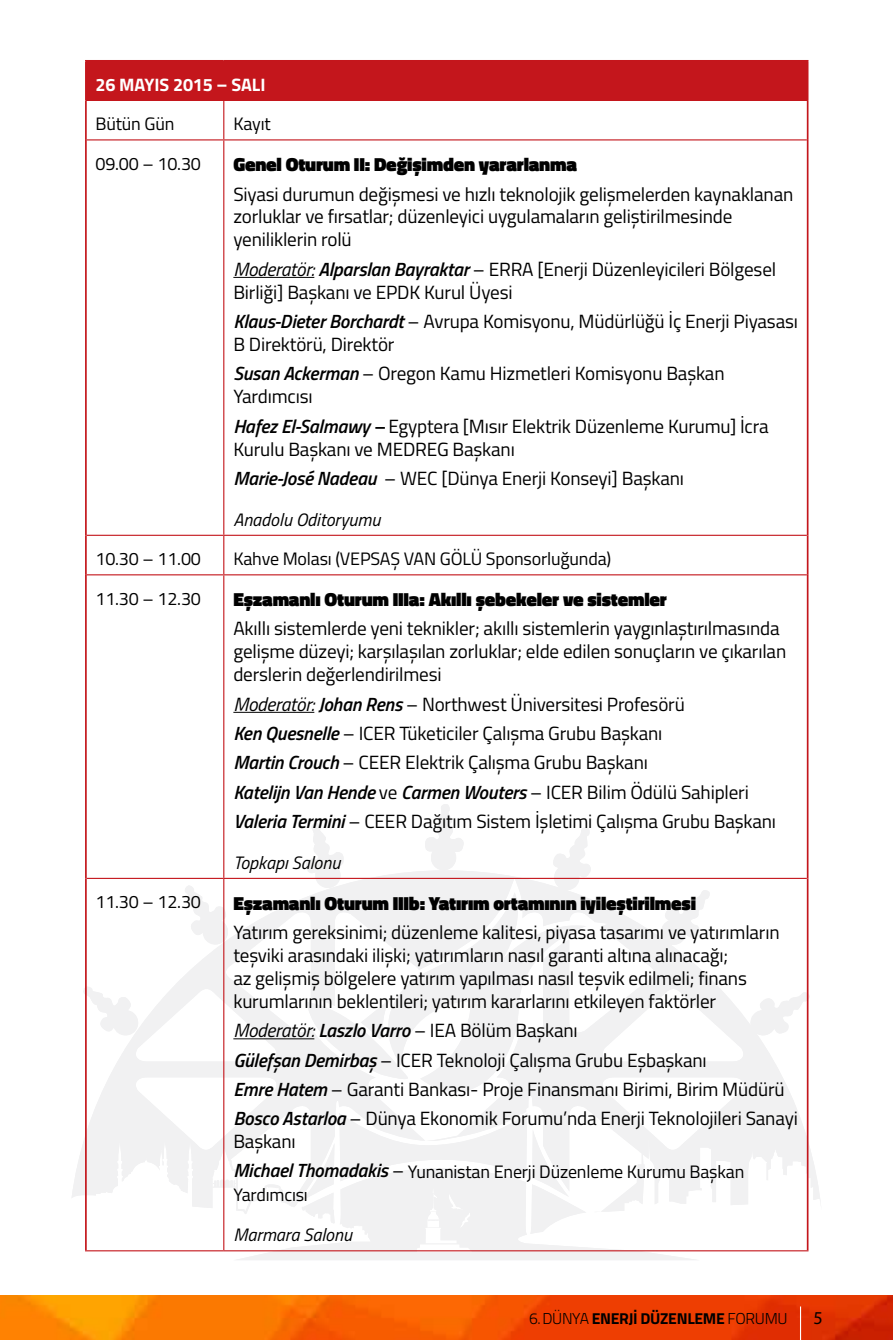
<style>
.page{position:relative;width:893px;height:1340px;background:#fff}
.page>*{position:absolute;margin:0;border:0;box-sizing:border-box;transform-origin:0 0}
.t1{font:19.12px/22.9px "Titillium Web";letter-spacing:-.01em;color:#000}
.t2{font:900 19.12px "Titillium Web";letter-spacing:-.01em;color:#000}
.t3{font:18.22px "Myriad Pro";color:#000}
.t4{font:18px/22.9px "Titillium Web";letter-spacing:-.01em;color:#000}
.t5{font:italic 18px "Titillium Web";color:#000}
.t6{font:700 18px "Titillium Web";letter-spacing:-.005em;color:#fff}
.t7{font:700 15.75px "Titillium Web";letter-spacing:-.02em;color:#000}
.s1{font-style:italic}
.s2{font-weight:600;font-style:italic}
.s3{font-weight:600;font-style:italic;font-size:19.12px}
.s4{font-size:19.12px}
.s5{font-weight:300}
</style>
<div class="page">
<img style="left:0;top:1295px;width:893px;height:44px">
<hr style="left:800px;top:1306px;width:1px;height:33px;background:#fff">
<svg style="left:72px;top:870px;width:748px;height:340px"></svg>
<svg style="left:183px;top:804px;width:527px;height:456px"></svg>
<div style="left:86px;top:61px;width:722px;height:39px;background:#c4161c"></div>
<hr style="left:85px;top:60px;width:139px;height:2px;background:#c4161c">
<hr style="left:85px;top:62px;width:2px;height:38px;background:#c4161c">
<hr style="left:224px;top:60px;width:584px;height:2px;background:#c4161c">
<hr style="left:85px;top:100px;width:2px;height:40px;background:#c4161c">
<hr style="left:807px;top:100px;width:1px;height:40px;background:#c4161c">
<hr style="left:85px;top:140px;width:2px;height:395px;background:#c4161c">
<hr style="left:807px;top:140px;width:1px;height:395px;background:#c4161c">
<hr style="left:85px;top:535px;width:2px;height:40px;background:#c4161c">
<hr style="left:807px;top:535px;width:1px;height:40px;background:#c4161c">
<hr style="left:85px;top:575px;width:2px;height:303px;background:#c4161c">
<hr style="left:807px;top:575px;width:1px;height:303px;background:#c4161c">
<hr style="left:85px;top:878px;width:2px;height:372px;background:#c4161c">
<hr style="left:807px;top:878px;width:1px;height:372px;background:#c4161c">
<hr style="left:87px;top:100px;width:137px;height:1px;background:#c4161c">
<hr style="left:224px;top:100px;width:583px;height:1px;background:#c4161c">
<hr style="left:223px;top:101px;width:1px;height:38px;background:#c4161c">
<hr style="left:87px;top:139px;width:137px;height:1px;background:#c4161c">
<hr style="left:224px;top:139px;width:583px;height:1px;background:#c4161c">
<hr style="left:223px;top:140px;width:1px;height:394px;background:#c4161c">
<hr style="left:87px;top:534px;width:137px;height:2px;background:#c4161c">
<hr style="left:224px;top:534px;width:583px;height:2px;background:#c4161c">
<hr style="left:223px;top:536px;width:1px;height:38px;background:#c4161c">
<hr style="left:87px;top:574px;width:137px;height:1px;background:#c4161c">
<hr style="left:224px;top:574px;width:583px;height:1px;background:#c4161c">
<hr style="left:223px;top:575px;width:1px;height:302px;background:#c4161c">
<hr style="left:87px;top:877px;width:137px;height:2px;background:#c4161c">
<hr style="left:224px;top:877px;width:583px;height:2px;background:#c4161c">
<hr style="left:223px;top:879px;width:1px;height:371px;background:#c4161c">
<hr style="left:85px;top:1250px;width:139px;height:1px;background:#c4161c">
<hr style="left:224px;top:1250px;width:584px;height:1px;background:#c4161c">
<hr style="left:233px;top:277px;width:81px;height:1px;background:#000">
<hr style="left:233px;top:712px;width:81px;height:1px;background:#000">
<hr style="left:233px;top:1038px;width:81px;height:1px;background:#000">
<p class="t6" style="left:95px;top:71px;width:172px">26 MAYIS 2015 – SALI</p>
<p class="t4" style="left:95px;top:112px;width:81px">Bütün Gün</p>
<p class="t4" style="left:233px;top:112px;width:39px">Kayıt</p>
<p class="t4" style="left:95px;top:151px;width:107px">09.00 – 10.30</p>
<p class="t2" style="left:233px;top:150px;width:345px">Genel Oturum II: Değişimden yararlanma</p>
<p class="t1" style="left:233px;top:181px;width:561px">Siyasi durumun değişmesi ve hızlı teknolojik gelişmelerden kaynaklanan zorluklar ve fırsatlar; düzenleyici uygulamaların geliştirilmesinde yeniliklerin rolü</p>
<p class="t1" style="left:233px;top:257px;width:544px"><span class="s1">Moderatör:</span> <span class="s2">Alparslan Bayraktar</span> – ERRA [Enerji Düzenleyicileri Bölgesel<br>Birliği] Başkanı ve EPDK Kurul Üyesi</p>
<p class="t1" style="left:233px;top:309px;width:566px"><span class="s2">Klaus-Dieter Borchardt</span> – Avrupa Komisyonu, Müdürlüğü İç Enerji Piyasası<br>B Direktörü, Direktör</p>
<p class="t1" style="left:233px;top:361px;width:493px"><span class="s2">Susan Ackerman</span> – Oregon Kamu Hizmetleri Komisyonu Başkan<br>Yardımcısı</p>
<p class="t1" style="left:233px;top:413px;width:537px"><span class="s2">Hafez El-Salmawy –</span> Egyptera [Mısır Elektrik Düzenleme Kurumu] İcra<br>Kurulu Başkanı ve MEDREG Başkanı</p>
<p class="t1" style="left:233px;top:466px;width:452px"><span class="s2">Marie-José Nadeau</span> – WEC [Dünya Enerji Konseyi] Başkanı</p>
<p class="t5" style="left:233px;top:506px;width:148px">Anadolu Oditoryumu</p>
<p class="t4" style="left:95px;top:546px;width:107px">10.30 – 11.00</p>
<p class="t4" style="left:233px;top:546px;width:379px">Kahve Molası (VEPSAŞ VAN GÖLÜ Sponsorluğunda)</p>
<p class="t4" style="left:95px;top:586px;width:107px">11.30 – 12.30</p>
<p class="t2" style="left:233px;top:585px;width:435px">Eşzamanlı Oturum IIIa: Akıllı şebekeler ve sistemler</p>
<p class="t1" style="left:233px;top:616px;width:554px">Akıllı sistemlerde yeni teknikler; akıllı sistemlerin yaygınlaştırılmasında gelişme düzeyi; karşılaşılan zorluklar; elde edilen sonuçların ve çıkarılan derslerin değerlendirilmesi</p>
<p class="t1" style="left:233px;top:688px;width:544px;line-height:29.2px"><span class="s1">Moderatör:</span> <span class="s2">Johan Rens</span> – Northwest Üniversitesi Profesörü<br><span class="s2">Ken Quesnelle</span> – ICER Tüketiciler Çalışma Grubu Başkanı<br><span class="s2">Martin Crouch</span> – CEER Elektrik Çalışma Grubu Başkanı<br><span class="s2">Katelijn Van Hende</span> ve <span class="s2">Carmen Wouters</span> – ICER Bilim Ödülü Sahipleri <span class="s2">Valeria Termini</span> – CEER Dağıtım Sistem İşletimi Çalışma Grubu Başkanı</p>
<p class="t5" style="left:233px;top:849px;width:109px">Topkapı Salonu</p>
<p class="t4" style="left:95px;top:889px;width:107px">11.30 – 12.30</p>
<p class="t2" style="left:233px;top:889px;width:464px">Eşzamanlı Oturum IIIb: Yatırım ortamının iyileştirilmesi</p>
<p class="t1" style="left:233px;top:919px;width:548px">Yatırım gereksinimi; düzenleme kalitesi, piyasa tasarımı ve yatırımların teşviki arasındaki ilişki; yatırımların nasıl garanti altına alınacağı;<br>az gelişmiş bölgelere yatırım yapılması nasıl teşvik edilmeli; finans kurumlarının beklentileri; yatırım kararlarını etkileyen faktörler</p>
<p class="t1" style="left:233px;top:1014px;width:566px;line-height:29.2px"><span class="s1">Moderatör:</span> <span class="s2">Laszlo Varro</span> – IEA Bölüm Başkanı<br><span class="s2">Gülefşan Demirbaş</span> – ICER Teknoloji Çalışma Grubu Eşbaşkanı<br><span class="s2">Emre Hatem</span> – Garanti Bankası- Proje Finansmanı Birimi, Birim Müdürü <span class="s2">Bosco Astarloa</span> – Dünya Ekonomik Forumu’nda Enerji Teknolojileri Sanayi</p>
<p class="t1" style="left:233px;top:1129px;width:64px">Başkanı</p>
<p class="t4" style="left:233px;top:1158px;width:512px"><span class="s3">Michael Thomadakis</span> <span class="s4">–</span> Yunanistan Enerji Düzenleme Kurumu Başkan<br>Yardımcısı</p>
<p class="t5" style="left:233px;top:1221px;width:120px">Marmara Salonu</p>
<p class="t7" style="left:529px;top:1306px;width:260px"><span class="s5">6.DÜNYA</span> ENERJİ DÜZENLEME <span class="s5">FORUMU</span></p>
<p class="t3" style="left:813px;top:1306px;width:11px">5</p>
</div>
